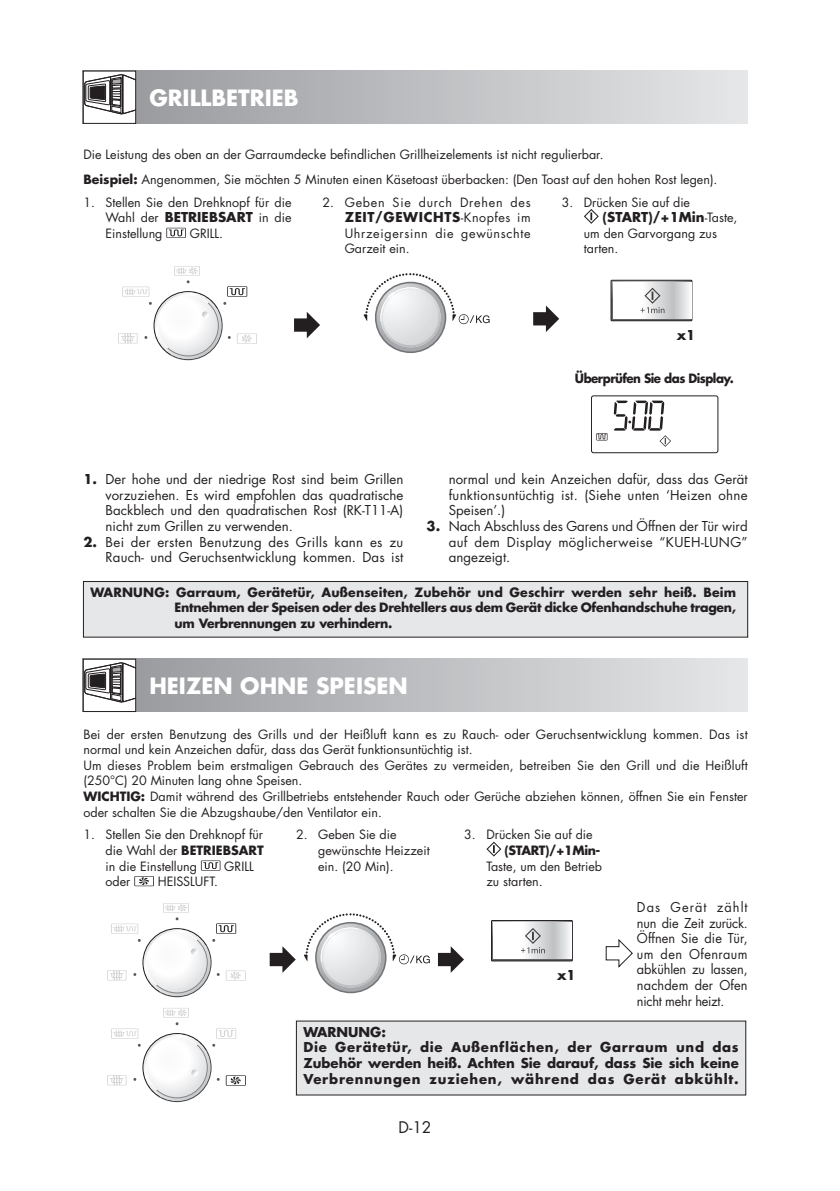
<style>
.page{position:relative;width:840px;height:1191px;background:#fff}
.page>*{position:absolute;margin:0;border:0;box-sizing:border-box;transform-origin:0 0}
.t1{font:700 21.8px "Futura Std";color:#fff}
.t2{font:15.6px "Futura Std";color:#231f20}
.t3{font:13.2px/15.6px "Futura Std";letter-spacing:.01em;color:#231f20;text-align:justify}
.t4{font:700 13.2px/15.6px "Futura Std";letter-spacing:.055em;color:#231f20}
.t5{font:13.2px/15.6px "Futura Std";letter-spacing:.01em;color:#231f20;text-align:justify;scale:.96 1}
.t6{font:700 13.2px "Futura Std";color:#231f20}
.t7{font:12.4px/15.6px "Futura Std";color:#231f20}
.t8{font:700 12.4px/15.6px "Futura Std";letter-spacing:-.02em;color:#231f20;text-align:justify}
.t9{font:12.4px/15.6px "Futura Std";letter-spacing:.055em;color:#231f20}
.t10{font:12.4px "Futura Std";letter-spacing:.06em;color:#231f20}
.t11{font:700 12.4px "Futura Std";letter-spacing:-.045em;color:#231f20;scale:.95 1}
.s1{font-weight:700}
.s2{font-weight:700;font-size:13.2px}
.s3{font-weight:400;font-size:12.4px}
</style>
<div class="page">
<svg style="left:201px;top:860px;width:19px;height:10px"></svg>
<svg style="left:134px;top:876px;width:20px;height:10px"></svg>
<svg style="left:486px;top:841px;width:15px;height:15px"></svg>
<svg style="left:107px;top:903px;width:139px;height:94px"></svg>
<svg style="left:107px;top:1008px;width:139px;height:94px"></svg>
<svg style="left:269px;top:946px;width:26px;height:26px"></svg>
<svg style="left:304px;top:913px;width:125px;height:80px"></svg>
<svg style="left:438px;top:946px;width:26px;height:26px"></svg>
<hr style="left:493px;top:921px;width:1px;height:41px;background:#e0e1e3">
<svg style="left:491px;top:920px;width:81px;height:40px"></svg>
<div style="left:491px;top:920px;width:81px;height:41px;border:1px solid #231f20"></div>
<svg style="left:493px;top:922px;width:78px;height:36px"></svg>
<svg style="left:520px;top:928px;width:24px;height:25px"></svg>
<svg style="left:605px;top:939px;width:27px;height:28px"></svg>
<div style="left:296px;top:1021px;width:449px;height:74px;background:#e6e7e9"></div>
<svg style="left:166px;top:228px;width:20px;height:10px"></svg>
<svg style="left:584px;top:209px;width:14px;height:15px"></svg>
<svg style="left:118px;top:266px;width:139px;height:94px"></svg>
<svg style="left:294px;top:312px;width:26px;height:26px"></svg>
<svg style="left:363px;top:273px;width:126px;height:80px"></svg>
<svg style="left:533px;top:305px;width:26px;height:27px"></svg>
<hr style="left:612px;top:281px;width:1px;height:41px;background:#e0e1e3">
<svg style="left:610px;top:280px;width:81px;height:40px"></svg>
<div style="left:610px;top:280px;width:81px;height:41px;border:1px solid #231f20"></div>
<svg style="left:612px;top:282px;width:78px;height:36px"></svg>
<svg style="left:640px;top:288px;width:24px;height:25px"></svg>
<div style="left:590px;top:395px;width:128px;height:58px;border:1px solid #231f20;border-radius:2px"></div>
<svg style="left:596px;top:433px;width:11px;height:7px"></svg>
<svg style="left:613px;top:400px;width:57px;height:47px"></svg>
<div style="left:83px;top:581px;width:664px;height:56px;background:#e6e7e9"></div>
<div style="left:83px;top:581px;width:664px;height:56px;border:1px solid #231f20"></div>
<div style="left:83px;top:71px;width:663px;height:53px;background:linear-gradient(to right,#939599,#e5e6e8)"></div>
<div style="left:83px;top:71px;width:53px;height:52px;background:#fff"></div>
<svg style="left:85px;top:74px;width:49px;height:40px"></svg>
<div style="left:83px;top:71px;width:53px;height:53px;border:1px solid #231f20"></div>
<div style="left:83px;top:659px;width:663px;height:53px;background:linear-gradient(to right,#939599,#e5e6e8)"></div>
<div style="left:83px;top:659px;width:53px;height:52px;background:#fff"></div>
<svg style="left:85px;top:662px;width:49px;height:40px"></svg>
<div style="left:83px;top:659px;width:53px;height:53px;border:1px solid #231f20"></div>
<h1 class="t1" style="left:149px;top:88px;width:151px">GRILLBETRIEB</h1>
<p class="t7" style="left:83px;top:143px;width:635px;line-height:25px">Die Leistung des oben an der Garraumdecke befindlichen Grillheizelements ist nicht regulierbar.<br><span class="s1">Beispiel:</span> Angenommen, Sie möchten 5 Minuten einen Käsetoast überbacken: (Den Toast auf den hohen Rost legen).</p>
<p class="t7" style="left:105px;top:195px;width:187px;text-align:justify;text-indent:-22px">1. Stellen Sie den Drehknopf für die Wahl der <span class="s2">BETRIEBSART</span> in die Einstellung</p>
<p class="t7" style="left:561px;top:195px;width:130px">3. Drücken Sie auf die</p>
<p class="t6" style="left:602px;top:211px;width:136px">(START)/+1Min<span class="s3">-Taste,</span></p>
<p class="t7" style="left:583px;top:226px;width:135px">um den Garvorgang zus tarten.</p>
<p class="t10" style="left:322px;top:196px;width:209px">2. Geben Sie durch Drehen des</p>
<p class="t4" style="left:344px;top:211px;width:187px">ZEIT/GEWICHTS<span class="s3">-Knopfes im</span></p>
<p class="t9" style="left:344px;top:226px;width:187px">Uhrzeigersinn die gewünschte<br>Garzeit ein.</p>
<p class="t7" style="left:190px;top:226px;width:35px">GRILL.</p>
<p class="t4" style="left:676px;top:328px;width:20px">x1</p>
<p class="t11" style="left:574px;top:372px;width:169px">Überprüfen Sie das Display.</p>
<p class="t3" style="left:448px;top:472px;width:300px">normal und kein Anzeichen dafür, dass das Gerät funktionsuntüchtig ist. (Siehe unten ‘Heizen ohne Speisen’.)</p>
<p class="t3" style="left:448px;top:519px;width:300px;text-indent:-22px"><span class="s1">3.</span> Nach Abschluss des Garens und Öffnen der Tür wird auf dem Display möglicherweise “KUEH-LUNG” angezeigt.</p>
<p class="t8" style="left:174px;top:585px;width:562px;text-indent:-84px">WARNUNG: Garraum, Gerätetür, Außenseiten, Zubehör und Geschirr werden sehr heiß. Beim Entnehmen der Speisen oder des Drehtellers aus dem Gerät dicke Ofenhandschuhe tragen, um Verbrennungen zu verhindern.</p>
<p class="t3" style="left:105px;top:472px;width:299px;text-indent:-22px"><span class="s1">1.</span> Der hohe und der niedrige Rost sind beim Grillen vorzuziehen. Es wird empfohlen das quadratische Backblech und den quadratischen Rost (RK-T11-A) nicht zum Grillen zu verwenden.</p>
<p class="t3" style="left:83px;top:535px;width:321px;text-align:right"><span class="s1">2.</span> Bei der ersten Benutzung des Grills kann es zu<br>Rauch- und Geruchsentwicklung kommen. Das ist</p>
<h1 class="t1" style="left:149px;top:676px;width:260px">HEIZEN OHNE SPEISEN</h1>
<p class="t7" style="left:83px;top:727px;width:665px">Bei der ersten Benutzung des Grills und der Heißluft kann es zu Rauch- oder Geruchsentwicklung kommen. Das ist normal und kein Anzeichen dafür, dass das Gerät funktionsuntüchtig ist.<br>Um dieses Problem beim erstmaligen Gebrauch des Gerätes zu vermeiden, betreiben Sie den Grill und die Heißluft (250°C) 20 Minuten lang ohne Speisen.<br><span class="s1">WICHTIG:</span> Damit während des Grillbetriebs entstehender Rauch oder Gerüche abziehen können, öffnen Sie ein Fenster oder schalten Sie die Abzugshaube/den Ventilator ein.</p>
<p class="t7" style="left:105px;top:828px;width:160px;text-align:justify;text-indent:-22px">1. Stellen Sie den Drehknopf für die Wahl der <span class="s1">BETRIEBSART </span>in die Einstellung</p>
<p class="t7" style="left:318px;top:828px;width:113px;text-indent:-22px">2. Geben Sie die gewünschte Heizzeit ein. (20 Min).</p>
<p class="t7" style="left:464px;top:828px;width:130px">3. Drücken Sie auf die</p>
<p class="t8" style="left:504px;top:843px;width:97px">(START)/+1Min-</p>
<p class="t7" style="left:486px;top:859px;width:117px">Taste, um den Betrieb zu starten.</p>
<p class="t7" style="left:224px;top:859px;width:31px">GRILL</p>
<p class="t7" style="left:105px;top:875px;width:26px">oder</p>
<p class="t7" style="left:158px;top:875px;width:62px">HEISSLUFT.</p>
<p class="t5" style="left:636px;top:900px;width:117px">Das Gerät zählt nun die Zeit zurück.<br>Öffnen Sie die Tür, um den Ofenraum abkühlen zu lassen, nachdem der Ofen nicht mehr heizt.</p>
<p class="t4" style="left:303px;top:1025px;width:436px">WARNUNG:<br>Die Gerätetür, die Außenflächen, der Garraum und das Zubehör werden heiß. Achten Sie darauf, dass Sie sich keine Verbrennungen zuziehen, während das Gerät abkühlt.</p>
<p class="t4" style="left:557px;top:968px;width:20px">x1</p>
<p class="t2" style="left:398px;top:1119px;width:35px">D-12</p>
</div>
